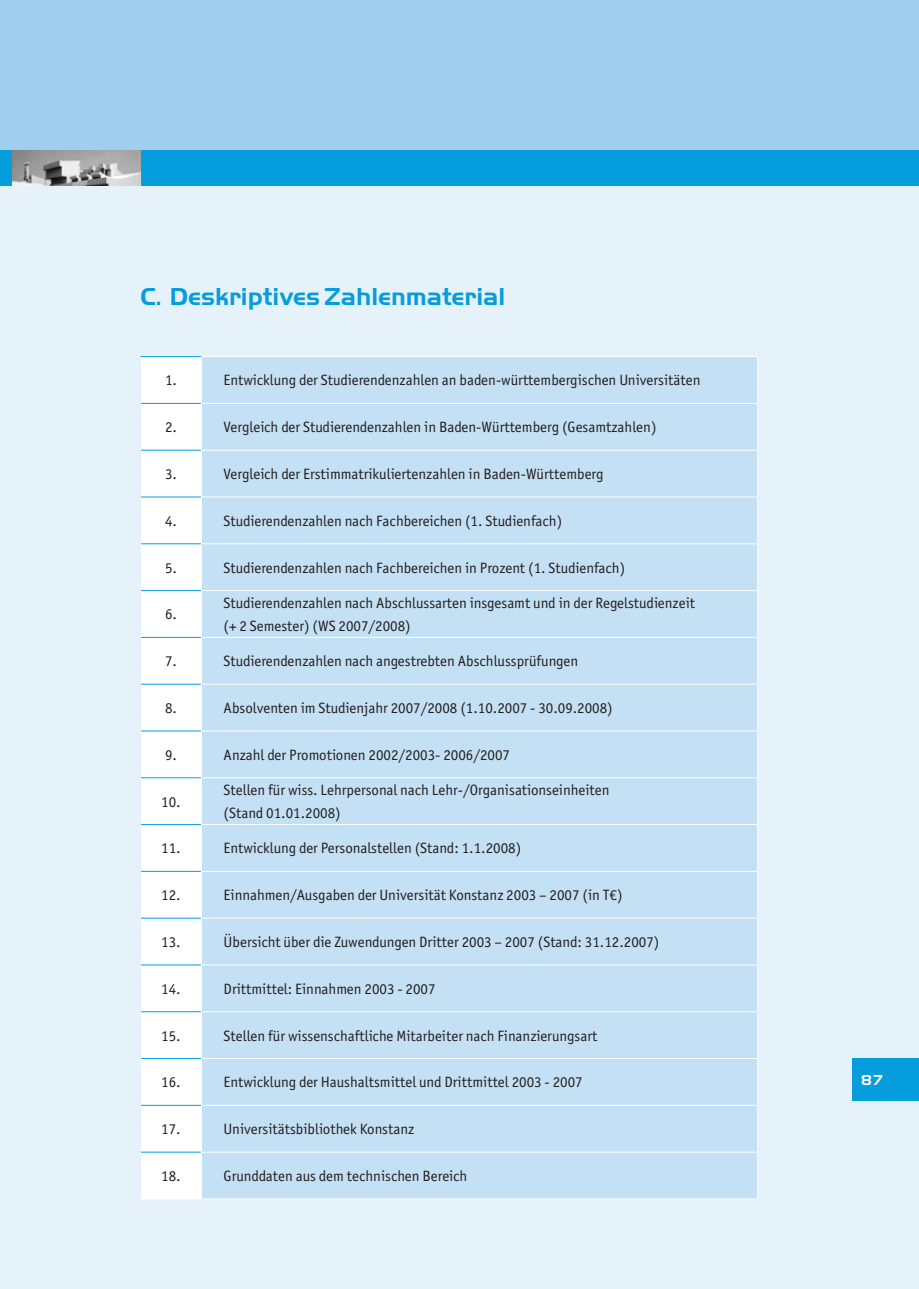
<style>
.page{position:relative;width:919px;height:1289px;background:#fff}
.page>*{position:absolute;margin:0;border:0;box-sizing:border-box;transform-origin:0 0}
.t1{font:700 25.5px "Handel Gothic EF";color:#069ddc}
.t2{font:15px/22.5px "Officina Sans Std";color:#231f20}
.t3{font:700 15px "Handel Gothic EF";color:#fff}
</style>
<div class="page">
<div style="left:0;top:0;width:13px;height:171px;background:#a0cfee"></div>
<div style="left:0;top:150px;width:13px;height:1138px;background:#e6f2fa"></div>
<div style="left:0;top:150px;width:13px;height:36px;background:#069ddc"></div>
<div style="left:13px;top:0;width:905px;height:171px;background:#a0cfee"></div>
<div style="left:13px;top:150px;width:905px;height:1138px;background:#e6f2fa"></div>
<div style="left:13px;top:150px;width:905px;height:36px;background:#069ddc"></div>
<img style="left:13px;top:150px;width:127px;height:36px">
<div style="left:852px;top:1058px;width:66px;height:42px;background:#069ddc"></div>
<div style="left:141px;top:358px;width:60px;height:840px;background:#fff"></div>
<div style="left:202px;top:357px;width:555px;height:841px;background:#c4e0f4"></div>
<hr style="left:140px;top:356px;width:61px;height:1px;background:#069ddc">
<hr style="left:141px;top:403px;width:60px;height:1px;background:#069ddc">
<hr style="left:141px;top:450px;width:60px;height:1px;background:#069ddc">
<hr style="left:141px;top:497px;width:60px;height:1px;background:#069ddc">
<hr style="left:141px;top:543px;width:60px;height:1px;background:#069ddc">
<hr style="left:141px;top:590px;width:60px;height:1px;background:#069ddc">
<hr style="left:141px;top:637px;width:60px;height:1px;background:#069ddc">
<hr style="left:141px;top:684px;width:60px;height:1px;background:#069ddc">
<hr style="left:141px;top:730px;width:60px;height:1px;background:#069ddc">
<hr style="left:141px;top:777px;width:60px;height:1px;background:#069ddc">
<hr style="left:141px;top:824px;width:60px;height:1px;background:#069ddc">
<hr style="left:141px;top:871px;width:60px;height:1px;background:#069ddc">
<hr style="left:141px;top:917px;width:60px;height:1px;background:#069ddc">
<hr style="left:141px;top:964px;width:60px;height:1px;background:#069ddc">
<hr style="left:141px;top:1011px;width:60px;height:1px;background:#069ddc">
<hr style="left:141px;top:1058px;width:60px;height:1px;background:#069ddc">
<hr style="left:141px;top:1105px;width:60px;height:1px;background:#069ddc">
<hr style="left:141px;top:1151px;width:60px;height:1px;background:#069ddc">
<hr style="left:140px;top:1198px;width:61px;height:1px;background:#fff">
<hr style="left:201px;top:357px;width:1px;height:46px;background:#fff">
<hr style="left:201px;top:403px;width:1px;height:47px;background:#fff">
<hr style="left:201px;top:450px;width:1px;height:47px;background:#fff">
<hr style="left:201px;top:497px;width:1px;height:47px;background:#fff">
<hr style="left:201px;top:544px;width:1px;height:46px;background:#fff">
<hr style="left:201px;top:590px;width:1px;height:47px;background:#fff">
<hr style="left:201px;top:637px;width:1px;height:47px;background:#fff">
<hr style="left:201px;top:684px;width:1px;height:47px;background:#fff">
<hr style="left:201px;top:731px;width:1px;height:46px;background:#fff">
<hr style="left:201px;top:777px;width:1px;height:47px;background:#fff">
<hr style="left:201px;top:824px;width:1px;height:47px;background:#fff">
<hr style="left:201px;top:871px;width:1px;height:47px;background:#fff">
<hr style="left:201px;top:918px;width:1px;height:46px;background:#fff">
<hr style="left:201px;top:964px;width:1px;height:47px;background:#fff">
<hr style="left:201px;top:1011px;width:1px;height:47px;background:#fff">
<hr style="left:201px;top:1058px;width:1px;height:47px;background:#fff">
<hr style="left:201px;top:1105px;width:1px;height:47px;background:#fff">
<hr style="left:201px;top:1152px;width:1px;height:46px;background:#fff">
<hr style="left:201px;top:356px;width:556px;height:1px;background:#fff">
<hr style="left:757px;top:357px;width:1px;height:46px;background:#fff">
<hr style="left:757px;top:403px;width:1px;height:47px;background:#fff">
<hr style="left:757px;top:450px;width:1px;height:47px;background:#fff">
<hr style="left:757px;top:497px;width:1px;height:46px;background:#fff">
<hr style="left:757px;top:544px;width:1px;height:46px;background:#fff">
<hr style="left:757px;top:590px;width:1px;height:47px;background:#fff">
<hr style="left:757px;top:637px;width:1px;height:47px;background:#fff">
<hr style="left:757px;top:684px;width:1px;height:46px;background:#fff">
<hr style="left:757px;top:731px;width:1px;height:46px;background:#fff">
<hr style="left:757px;top:778px;width:1px;height:46px;background:#fff">
<hr style="left:757px;top:824px;width:1px;height:47px;background:#fff">
<hr style="left:757px;top:871px;width:1px;height:47px;background:#fff">
<hr style="left:757px;top:918px;width:1px;height:46px;background:#fff">
<hr style="left:757px;top:965px;width:1px;height:46px;background:#fff">
<hr style="left:757px;top:1011px;width:1px;height:47px;background:#fff">
<hr style="left:757px;top:1058px;width:1px;height:47px;background:#fff">
<hr style="left:757px;top:1105px;width:1px;height:46px;background:#fff">
<hr style="left:757px;top:1152px;width:1px;height:46px;background:#fff">
<hr style="left:201px;top:403px;width:556px;height:1px;background:#fff">
<hr style="left:201px;top:450px;width:556px;height:1px;background:#fff">
<hr style="left:201px;top:497px;width:556px;height:1px;background:#fff">
<hr style="left:201px;top:543px;width:556px;height:1px;background:#fff">
<hr style="left:201px;top:590px;width:556px;height:1px;background:#fff">
<hr style="left:201px;top:637px;width:556px;height:1px;background:#fff">
<hr style="left:201px;top:684px;width:556px;height:1px;background:#fff">
<hr style="left:201px;top:730px;width:556px;height:1px;background:#fff">
<hr style="left:201px;top:777px;width:556px;height:1px;background:#fff">
<hr style="left:201px;top:824px;width:556px;height:1px;background:#fff">
<hr style="left:201px;top:871px;width:556px;height:1px;background:#fff">
<hr style="left:201px;top:917px;width:556px;height:1px;background:#fff">
<hr style="left:201px;top:964px;width:556px;height:1px;background:#fff">
<hr style="left:201px;top:1011px;width:556px;height:1px;background:#fff">
<hr style="left:201px;top:1058px;width:556px;height:1px;background:#fff">
<hr style="left:201px;top:1105px;width:556px;height:1px;background:#fff">
<hr style="left:201px;top:1151px;width:556px;height:1px;background:#fff">
<hr style="left:201px;top:1198px;width:556px;height:1px;background:#fff">
<h1 class="t1" style="left:140px;top:282px;width:366px">C. Deskriptives Zahlenmaterial</h1>
<p class="t2" style="left:165px;top:369px;width:13px">1.</p>
<p class="t2" style="left:224px;top:369px;width:478px">Entwicklung der Studierendenzahlen an baden-württembergischen Universitäten</p>
<p class="t2" style="left:165px;top:416px;width:13px">2.</p>
<p class="t2" style="left:224px;top:416px;width:434px">Vergleich der Studierendenzahlen in Baden-Württemberg (Gesamtzahlen)</p>
<p class="t2" style="left:165px;top:463px;width:13px">3.</p>
<p class="t2" style="left:224px;top:463px;width:381px">Vergleich der Erstimmatrikuliertenzahlen in Baden-Württemberg</p>
<p class="t2" style="left:165px;top:509px;width:13px">4.</p>
<p class="t2" style="left:224px;top:509px;width:340px">Studierendenzahlen nach Fachbereichen (1. Studienfach)</p>
<p class="t2" style="left:165px;top:556px;width:13px">5.</p>
<p class="t2" style="left:224px;top:556px;width:403px">Studierendenzahlen nach Fachbereichen in Prozent (1. Studienfach)</p>
<p class="t2" style="left:165px;top:603px;width:13px">6.</p>
<p class="t2" style="left:224px;top:592px;width:473px">Studierendenzahlen nach Abschlussarten insgesamt und in der Regelstudienzeit (+ 2 Semester) (WS 2007/2008)</p>
<p class="t2" style="left:165px;top:650px;width:13px">7.</p>
<p class="t2" style="left:224px;top:650px;width:356px">Studierendenzahlen nach angestrebten Abschlussprüfungen</p>
<p class="t2" style="left:165px;top:696px;width:13px">8.</p>
<p class="t2" style="left:224px;top:696px;width:390px">Absolventen im Studienjahr 2007/2008 (1.10.2007 - 30.09.2008)</p>
<p class="t2" style="left:165px;top:743px;width:13px">9.</p>
<p class="t2" style="left:224px;top:743px;width:288px">Anzahl der Promotionen 2002/2003- 2006/2007</p>
<p class="t2" style="left:161px;top:790px;width:21px">10.</p>
<p class="t2" style="left:224px;top:779px;width:387px">Stellen für wiss. Lehrpersonal nach Lehr-/Organisationseinheiten (Stand 01.01.2008)</p>
<p class="t2" style="left:161px;top:837px;width:21px">11.</p>
<p class="t2" style="left:224px;top:837px;width:299px">Entwicklung der Personalstellen (Stand: 1.1.2008)</p>
<p class="t2" style="left:161px;top:883px;width:21px">12.</p>
<p class="t2" style="left:224px;top:883px;width:400px">Einnahmen/Ausgaben der Universität Konstanz 2003 – 2007 (in T€)</p>
<p class="t2" style="left:161px;top:930px;width:21px">13.</p>
<p class="t2" style="left:224px;top:930px;width:437px">Übersicht über die Zuwendungen Dritter 2003 – 2007 (Stand: 31.12.2007)</p>
<p class="t2" style="left:161px;top:977px;width:21px">14.</p>
<p class="t2" style="left:224px;top:977px;width:213px">Drittmittel: Einnahmen 2003 - 2007</p>
<p class="t2" style="left:161px;top:1024px;width:21px">15.</p>
<p class="t2" style="left:224px;top:1024px;width:375px">Stellen für wissenschaftliche Mitarbeiter nach Finanzierungsart</p>
<p class="t2" style="left:161px;top:1071px;width:21px">16.</p>
<p class="t2" style="left:224px;top:1071px;width:360px">Entwicklung der Haushaltsmittel und Drittmittel 2003 - 2007</p>
<p class="t2" style="left:161px;top:1117px;width:21px">17.</p>
<p class="t2" style="left:224px;top:1117px;width:192px">Universitätsbibliothek Konstanz</p>
<p class="t2" style="left:161px;top:1164px;width:21px">18.</p>
<p class="t2" style="left:224px;top:1164px;width:245px">Grunddaten aus dem technischen Bereich</p>
<p class="t3" style="left:861px;top:1071px;width:23px">87</p>
</div>
